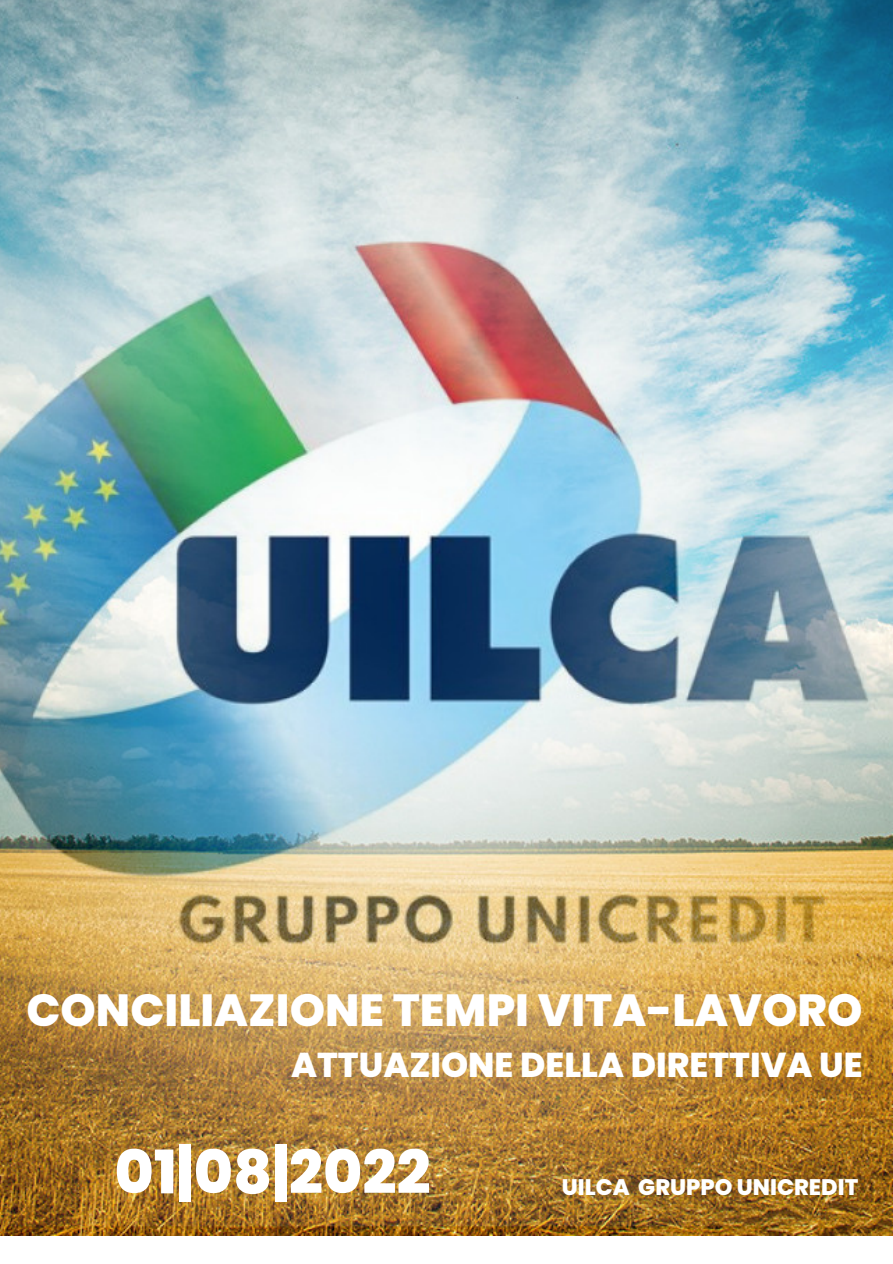
<style>
.page{position:relative;width:893px;height:1264px;background:#fff}
.page>*{position:absolute;margin:0;border:0;box-sizing:border-box;transform-origin:0 0}
.t1{font:800 60px "Poppins";color:#fff}
.t2{font:800 45px "Poppins";color:#fff}
.t3{font:800 34.5px "Poppins";color:#fff}
.t4{font:800 22.5px "Poppins";color:#fff}
</style>
<div class="page">
<img style="left:0;top:0;width:892px;height:1235px">
<p class="t2" style="left:26px;top:979px;width:837px">CONCILIAZIONE TEMPI VITA-LAVORO</p>
<p class="t3" style="left:291px;top:1040px;width:573px">ATTUAZIONE DELLA DIRETTIVA UE</p>
<h1 class="t1" style="left:114px;top:1130px;width:318px">01|08|2022</h1>
<p class="t4" style="left:561px;top:1170px;width:298px">UILCA GRUPPO UNICREDIT</p>
</div>
